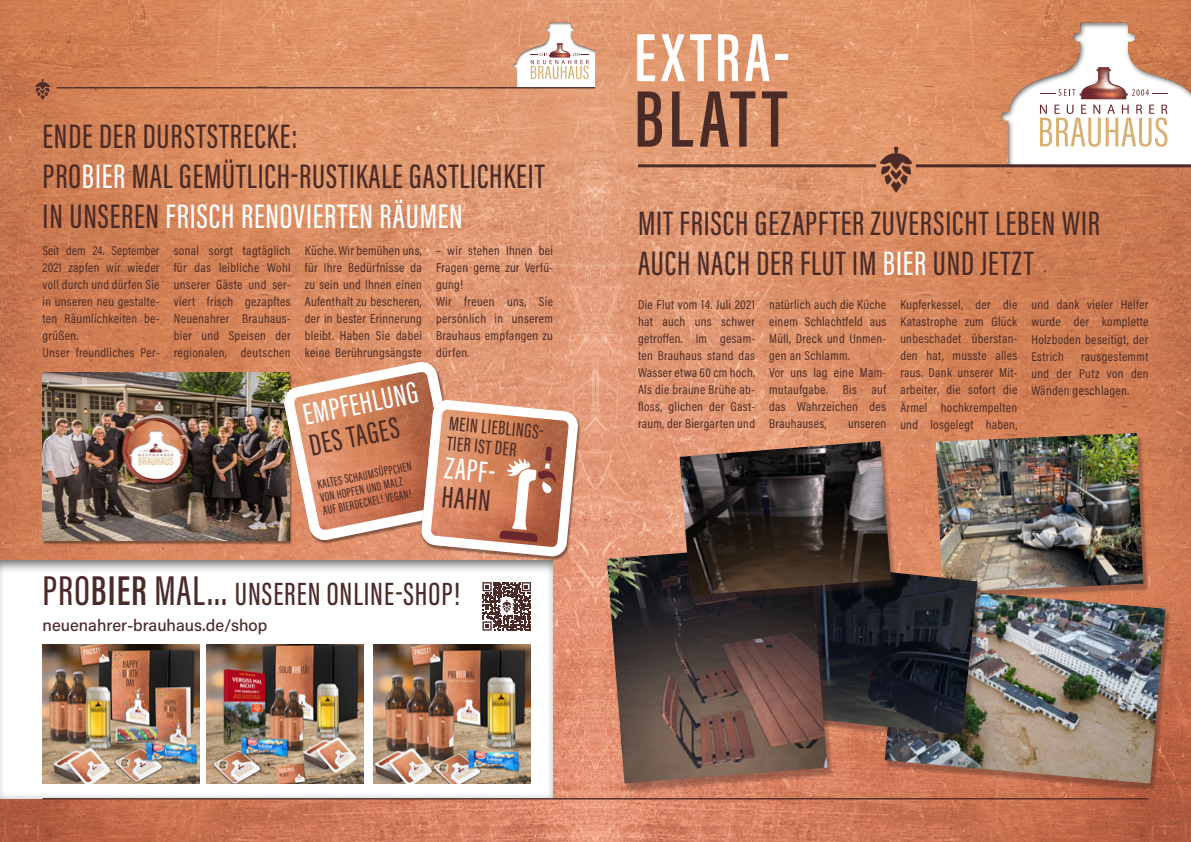
<style>
.page{position:relative;width:1191px;height:842px;background:#fff}
.page>*{position:absolute;margin:0;border:0;box-sizing:border-box;transform-origin:0 0}
.t1{font:600 82.7px "Acumin Pro Extra Cond";letter-spacing:.06em;color:#4b2b27}
.t2{font:600 70.2px "Acumin Pro Extra Cond";letter-spacing:.07em;color:#fff}
.t3{font:500 35px/40px "Acumin Pro Extra Cond";letter-spacing:.025em;color:#4b2b27}
.t4{font:500 33.2px "Acumin Pro Extra Cond";letter-spacing:.03em;color:#4b2b27}
.t5{font:500 31.2px "Acumin Pro Extra Cond";color:#fff}
.t6{font:500 31.2px "Acumin Pro Extra Cond";color:#4b2b27}
.t7{font:500 20.3px/20.2px "Acumin Pro Extra Cond";color:#4b2b27}
.t8{font:500 16.6px "Acumin Pro";color:#4b2b27}
.t9{font:13px/17px "Acumin Pro Cond";letter-spacing:.025em;color:#4b2b27;text-align:justify}
.t10{font:500 12.8px/13.4px "Acumin Pro Extra Cond";color:#4b2b27}
.s1{color:#fff}
.s2{font-size:43px}
.s3{font-weight:600;font-size:43px}
</style>
<div class="page">
<img style="left:0;top:0;width:1191px;height:842px">
<div style="left:500px;top:14px;width:119px;height:76px;background:#000;opacity:.65"></div>
<svg style="left:512px;top:23px;width:96px;height:65px"></svg>
<hr style="left:57px;top:87px;width:538px;height:1px;background:#4b2b27">
<svg style="left:35px;top:79px;width:15px;height:21px"></svg>
<div style="left:987px;top:13px;width:204px;height:155px;background:#000;opacity:.65"></div>
<svg style="left:999px;top:23px;width:192px;height:141px"></svg>
<hr style="left:638px;top:164px;width:238px;height:3px;background:#4b2b27">
<svg style="left:879px;top:147px;width:33px;height:46px;background:#a36a4f"></svg>
<hr style="left:916px;top:164px;width:275px;height:3px;background:#4b2b27">
<div style="left:42px;top:373px;width:250px;height:171px;background:#000;opacity:.4"></div>
<img style="left:43px;top:373px;width:240px;height:168px">
<div style="left:0;top:553px;width:562px;height:246px;background:#000;opacity:.65"></div>
<svg style="left:482px;top:582px;width:49px;height:49px"></svg>
<img style="left:206px;top:645px;width:157px;height:138px">
<img style="left:374px;top:645px;width:157px;height:138px">
<img style="left:43px;top:645px;width:157px;height:138px">
<hr style="left:43px;top:798px;width:1105px;height:1px;background:#4b2b27">
<div style="left:936px;top:435px;width:213px;height:165px;background:#4b2b27;opacity:.4"></div>
<img style="left:935px;top:433px;width:208px;height:152px">
<div style="left:885px;top:588px;width:286px;height:203px;background:#4b2b27;opacity:.4"></div>
<img style="left:884px;top:585px;width:281px;height:198px">
<div style="left:757px;top:562px;width:226px;height:180px;background:#4b2b27;opacity:.4"></div>
<img style="left:835px;top:560px;width:142px;height:175px">
<div style="left:607px;top:546px;width:228px;height:248px;background:#4b2b27;opacity:.4"></div>
<img style="left:607px;top:543px;width:220px;height:240px">
<div style="left:680px;top:444px;width:218px;height:161px;background:#4b2b27;opacity:.4"></div>
<img style="left:679px;top:441px;width:212px;height:154px">
<svg style="left:286px;top:358px;width:298px;height:204px"></svg>
<h3 class="t3" style="left:43px;top:116px;width:503px">ENDE DER DURSTSTRECKE:<br>PRO<span class="s1">BIER</span> MAL GEMÜTLICH-RUSTIKALE GASTLICHKEIT<br>IN UNSEREN <span class="s1">FRISCH RENOVIERTEN RÄUMEN</span></h3>
<p class="t9" style="left:43px;top:241px;width:118px;text-align:left">Seit dem 24. September<br>2021 zapfen wir wieder voll durch und dürfen Sie in unseren neu gestalte&shy;ten Räumlichkeiten be&shy;grüßen.<br>Unser freundliches Per-</p>
<p class="t9" style="left:174px;top:241px;width:118px">sonal sorgt tagtäglich für das leibliche Wohl unserer Gäste und ser&shy;viert frisch gezapftes Neuenahrer Brauhaus&shy;bier und Speisen der regionalen, deutschen</p>
<p class="t9" style="left:305px;top:241px;width:118px">Küche. Wir bemühen uns, für Ihre Bedürfnisse da zu sein und Ihnen einen Aufenthalt zu bescheren, der in bester Erinnerung bleibt. Haben Sie dabei keine Berührungsängste</p>
<p class="t9" style="left:436px;top:241px;width:118px;text-align:left">– wir stehen Ihnen bei<br>Fragen gerne zur Verfü&shy;gung!<br>Wir freuen uns, Sie persönlich in unserem<br>Brauhaus empfangen zu dürfen.</p>
<h3 class="t5" style="left:300px;top:396px;width:118px;rotate:-11deg">EMPFEHLUNG</h3>
<h3 class="t6" style="left:306px;top:426px;width:93px;rotate:-11deg">DES TAGES</h3>
<p class="t10" style="left:316px;top:478px;width:97px;rotate:-11deg">KALTES SCHAUMSÜPPCHEN<br>VON HOPFEN UND MALZ<br>AUF BIERDECKEL! VEGAN!</p>
<h3 class="t7" style="left:449px;top:413px;width:97px;rotate:5deg">MEIN LIEBLINGS-<br>TIER IST DER</h3>
<h3 class="t5" style="left:446px;top:449px;width:61px;rotate:5deg">ZAPF-</h3>
<h3 class="t6" style="left:443px;top:478px;width:50px;rotate:5deg">HAHN</h3>
<h3 class="t4" style="left:43px;top:573px;width:419px"><span class="s2">PRO</span><span class="s3">BIER</span> <span class="s2">MAL...</span> UNSEREN ONLINE-SHOP!</h3>
<p class="t8" style="left:43px;top:613px;width:226px">neuenahrer-brauhaus.de/shop</p>
<h2 class="t2" style="left:634px;top:15px;width:156px">EXTRA-</h2>
<h1 class="t1" style="left:634px;top:68px;width:155px">BLATT</h1>
<h3 class="t3" style="left:638px;top:203px;width:463px">MIT FRISCH GEZAPFTER ZUVERSICHT LEBEN WIR<br>AUCH NACH DER FLUT IM <span class="s1">BIER</span> UND JETZT</h3>
<p class="t9" style="left:638px;top:296px;width:118px">Die Flut vom 14. Juli 2021 hat auch uns schwer getroffen. Im gesam&shy;ten Brauhaus stand das Wasser etwa 60 cm hoch.<br>Als die braune Brühe ab&shy;floss, glichen der Gast&shy;raum, der Biergarten und</p>
<p class="t9" style="left:769px;top:296px;width:118px;text-align:left">natürlich auch die Küche einem Schlachtfeld aus<br>Müll, Dreck und Unmen&shy;gen an Schlamm.<br>Vor uns lag eine Mam&shy;mutaufgabe. Bis auf das Wahrzeichen des<br>Brauhauses,</p>
<p class="t9" style="left:848px;top:415px;width:40px">unseren</p>
<p class="t9" style="left:900px;top:296px;width:118px">Kupferkessel, der die Katastrophe zum Glück unbeschadet überstan&shy;den hat, musste alles raus. Dank unserer Mit&shy;arbeiter, die sofort die Ärmel hochkrempelten und losgelegt haben,</p>
<p class="t9" style="left:1031px;top:296px;width:118px">und dank vieler Helfer wurde der komplette Holzboden beseitigt, der Estrich</p>
<p class="t9" style="left:1031px;top:347px;width:118px;text-indent:50px">rausgestemmt und der Putz von den Wänden geschlagen.</p>
</div>
